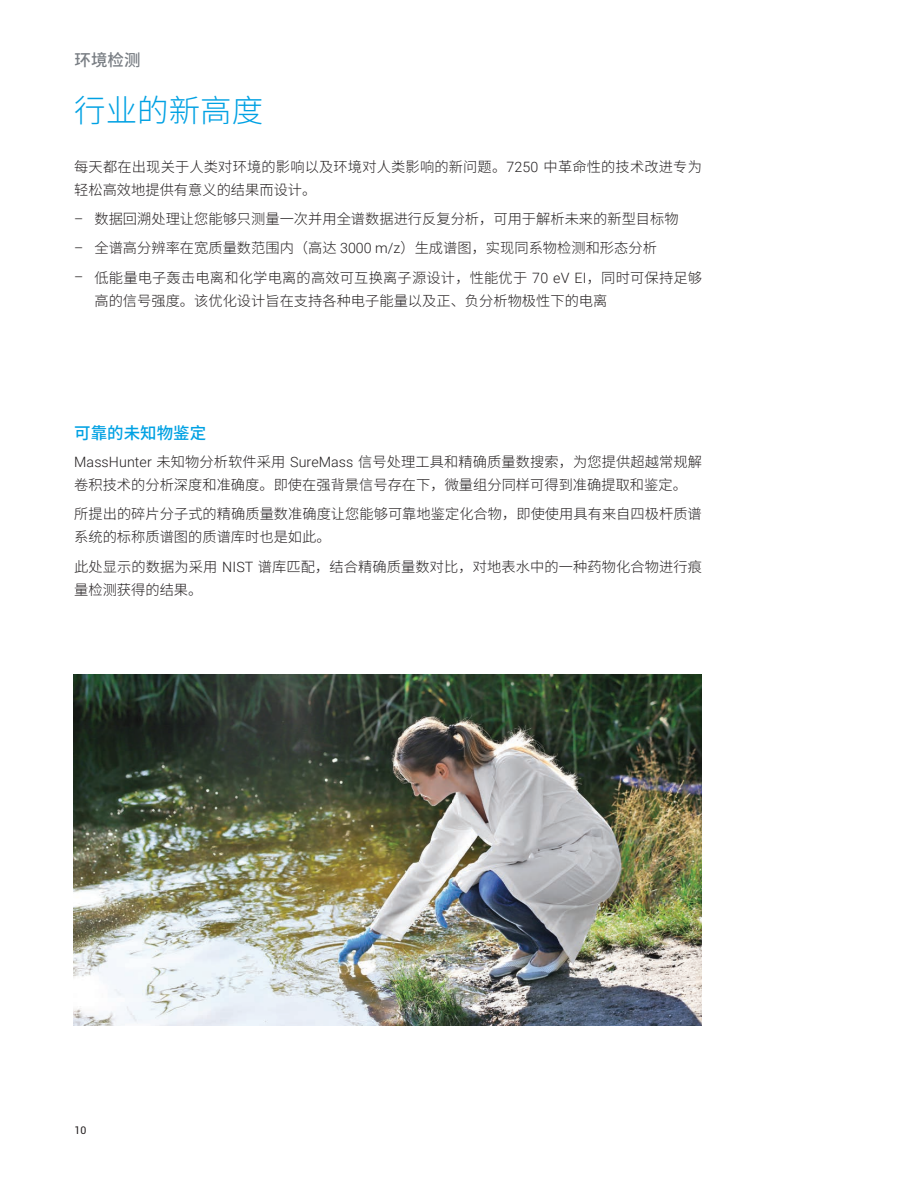
<style>
.page{position:relative;width:918px;height:1188px;background:#fff}
.page>*{position:absolute;margin:0;border:0;box-sizing:border-box;transform-origin:0 0}
.t1{font:300 31.5px "Noto Sans CJ Ksc";color:#00a1e3}
.t2{font:500 16.5px "Noto Sans CJ Ksc";color:#00a1e3}
.t3{font:500 16.5px "Noto Sans CJ Ksc";color:#787d83}
.t4{font:300 14.25px/23.2px "Noto Sans CJ Ksc";color:#231f20}
.t5{font:10.5px "Roboto";color:#231f20}
.s1{font-family:"Roboto"}
</style>
<div class="page">
<img style="left:74px;top:675px;width:628px;height:351px">
<p class="t3" style="left:75px;top:51px;width:67px">环境检测</p>
<h1 class="t1" style="left:74px;top:93px;width:190px">行业的新高度</h1>
<p class="t4" style="left:74px;top:155px;width:629px">每天都在出现关于人类对环境的影响以及环境对人类影响的新问题。<span class="s1">7250</span> 中革命性的技术改进专为轻松高效地提供有意义的结果而设计。</p>
<p class="t4" style="left:74px;top:208px;width:606px"><span class="s1">–</span> 数据回溯处理让您能够只测量一次并用全谱数据进行反复分析，可用于解析未来的新型目标物</p>
<p class="t4" style="left:74px;top:237px;width:584px"><span class="s1">–</span> 全谱高分辨率在宽质量数范围内（高达 <span class="s1">3000 m/z</span>）生成谱图，实现同系物检测和形态分析</p>
<p class="t4" style="left:94px;top:266px;width:609px;text-indent:-20px"><span class="s1">–</span> 低能量电子轰击电离和化学电离的高效可互换离子源设计，性能优于 <span class="s1">70 eV EI</span>，同时可保持足够高的信号强度。该优化设计旨在支持各种电子能量以及正、负分析物极性下的电离</p>
<p class="t2" style="left:74px;top:424px;width:134px">可靠的未知物鉴定</p>
<p class="t4" style="left:74px;top:450px;width:629px"><span class="s1">MassHunter</span> 未知物分析软件采用 <span class="s1">SureMass</span> 信号处理工具和精确质量数搜索，为您提供超越常规解卷积技术的分析深度和准确度。即使在强背景信号存在下，微量组分同样可得到准确提取和鉴定。</p>
<p class="t4" style="left:74px;top:503px;width:629px">所提出的碎片分子式的精确质量数准确度让您能够可靠地鉴定化合物，即使使用具有来自四极杆质谱系统的标称质谱图的质谱库时也是如此。</p>
<p class="t4" style="left:74px;top:555px;width:629px">此处显示的数据为采用 <span class="s1">NIST</span> 谱库匹配，结合精确质量数对比，对地表水中的一种药物化合物进行痕量检测获得的结果。</p>
<p class="t5" style="left:75px;top:1123px;width:13px">10</p>
</div>
